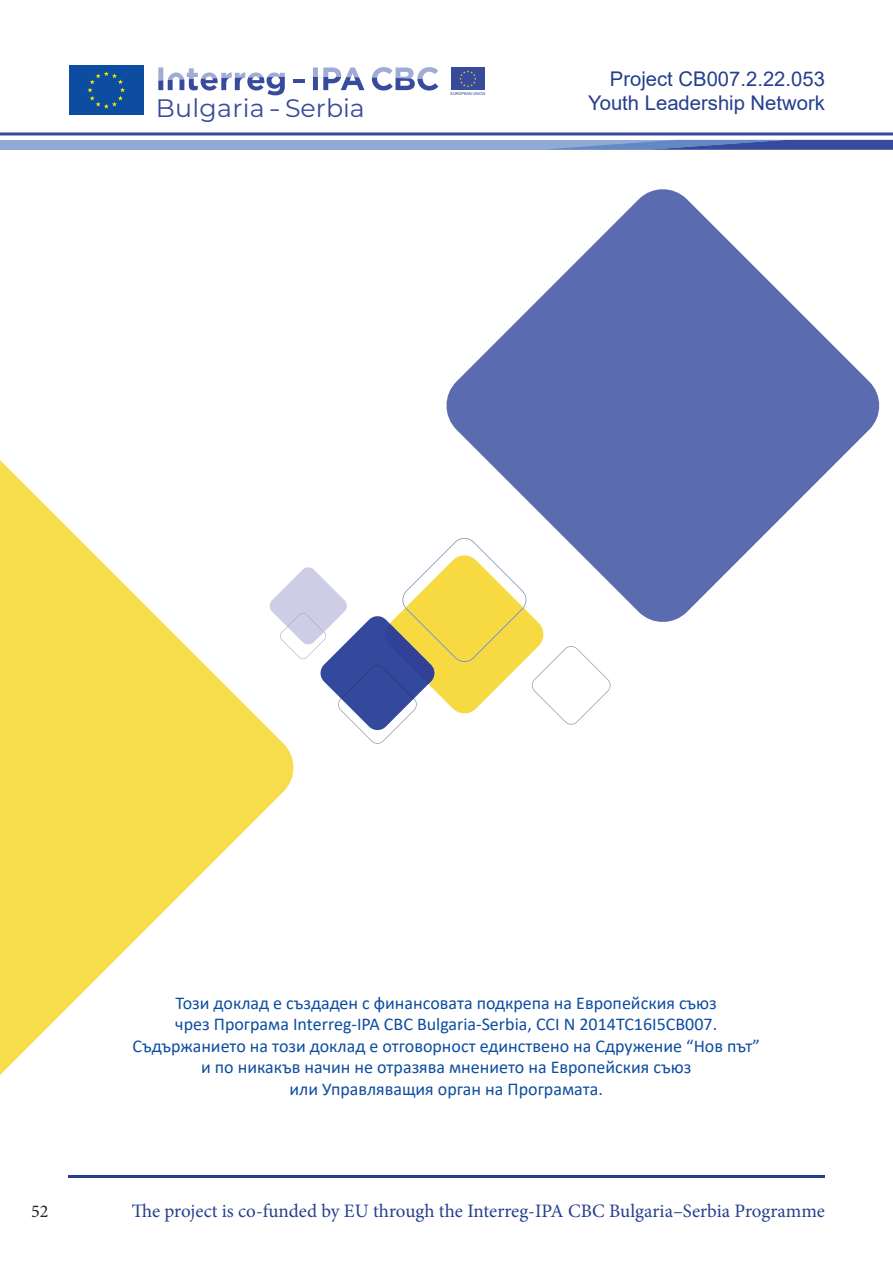
<style>
.page{position:relative;width:893px;height:1263px;background:#fff}
.page>*{position:absolute;margin:0;border:0;box-sizing:border-box;transform-origin:0 0}
.t1{font:25.35px "Montserrat";letter-spacing:.01em;color:#374a9c}
.t2{font:20.25px/24.3px "Arial";color:#253f8e;text-align:right}
.t3{font:19.05px "Minion Pro";color:#253f8e}
.t4{font:18px/21.6px "Calibri";color:#0d4da1;text-align:center}
.t5{font:18px "Minion Pro";color:#231f20}
.t6{font:3.9px "Arial";letter-spacing:-.025em;color:#374a9c}
</style>
<div class="page">
<div style="left:69px;top:65px;width:75px;height:50px;background:#0d4da1"></div>
<svg style="left:87px;top:71px;width:38px;height:38px"></svg>
<div style="left:451px;top:67px;width:34px;height:23px;background:#374a9c"></div>
<svg style="left:459px;top:70px;width:17px;height:17px"></svg>
<hr style="left:293px;top:79px;width:12px;height:4px;background:#374a9c">
<svg style="left:313px;top:67px;width:52px;height:23px"></svg>
<svg style="left:372px;top:67px;width:66px;height:24px"></svg>
<svg style="left:158px;top:67px;width:127px;height:28px"></svg>
<div style="left:0;top:140px;width:893px;height:10px;background:#91a9d5"></div>
<svg style="left:547px;top:140px;width:346px;height:10px"></svg>
<hr style="left:0;top:132px;width:893px;height:3px;background:#374a9c">
<hr style="left:68px;top:1175px;width:757px;height:3px;background:#253f8e">
<svg style="left:297px;top:554px;width:313px;height:190px"></svg>
<svg style="left:0;top:460px;width:297px;height:615px;fill:#f7dc4b"></svg>
<svg style="left:443px;top:189px;width:437px;height:436px;fill:#5a6caf"></svg>
<h1 class="t1" style="left:156px;top:91px;width:210px">Bulgaria -Serbia</h1>
<p class="t6" style="left:451px;top:91px;width:36px">EUROPEAN UNION</p>
<p class="t2" style="left:588px;top:66px;width:238px">Project CB007.2.22.053<br>Youth Leadership Network</p>
<p class="t4" style="left:133px;top:991px;width:629px">Този доклад е създаден с финансовата подкрепа на Европейския съюз<br>чрез Програма Interreg-IPA CBC Bulgaria-Serbia, CCI N 2014TC16I5CB007.<br>Съдържанието на този доклад е отговорност единствено на Сдружение “Нов път” и по никакъв начин не отразява мнението на Европейския съюз<br>или Управляващия орган на Програмата.</p>
<p class="t5" style="left:31px;top:1199px;width:19px">52</p>
<p class="t3" style="left:132px;top:1198px;width:695px">The project is co-funded by EU through the Interreg-IPA CBC Bulgaria–Serbia Programme</p>
</div>
